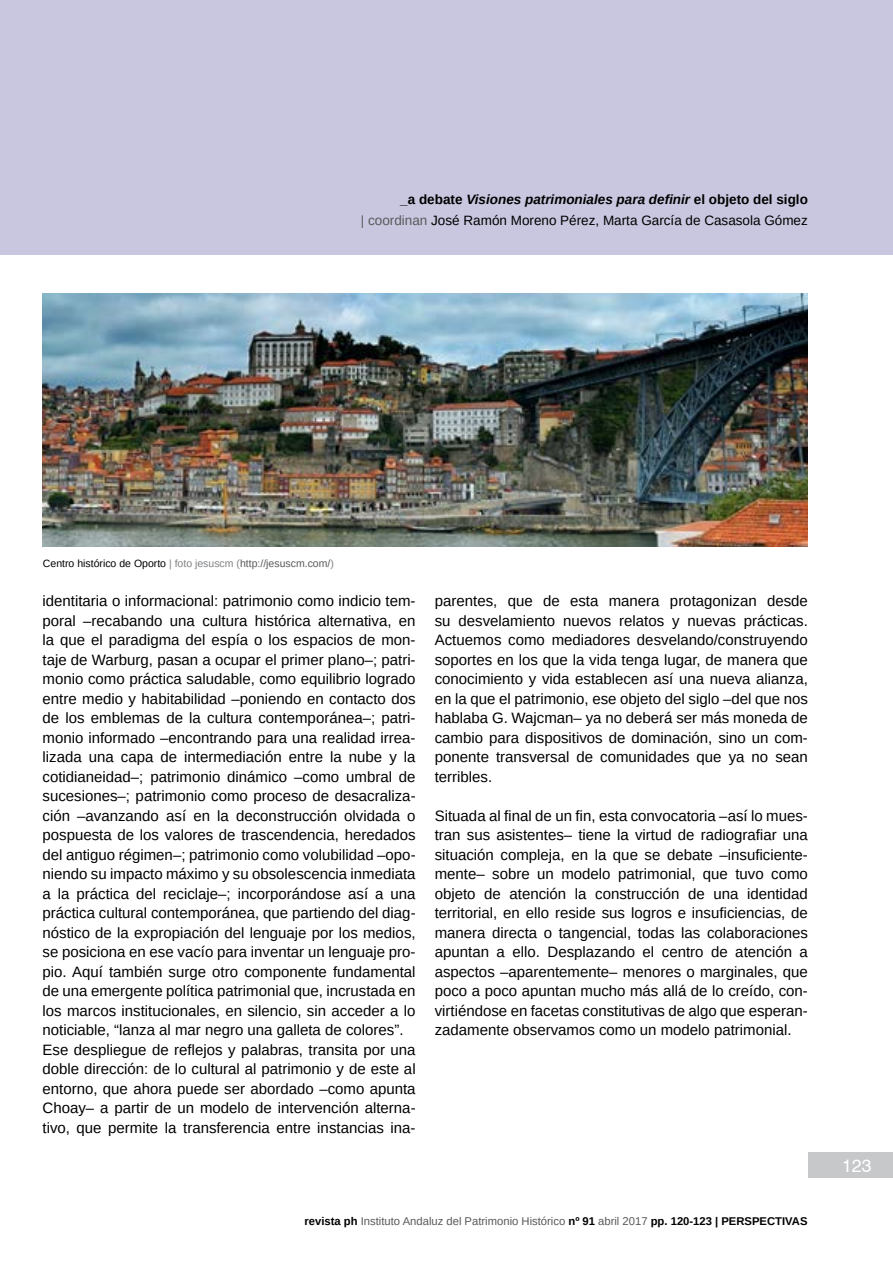
<style>
.page{position:relative;width:893px;height:1263px;background:#fff}
.page>*{position:absolute;margin:0;border:0;box-sizing:border-box;transform-origin:0 0}
.t1{font:18px "Swiss 721 BT";color:#fff}
.t2{font:15px/19.5px "Arimo";color:#000;text-align:justify}
.t3{font:13.5px/21px "Arimo";color:#000;text-align:right}
.t4{font:11.25px "Arimo";color:#58595b}
.t5{font:10.5px "Arimo";color:#000}
.s1{font-weight:700}
.s2{font-weight:700;font-style:italic}
.s3{color:#58595b}
.s4{color:#808285}
.s5{font-weight:700;color:#000}
</style>
<div class="page">
<div style="left:0;top:0;width:893px;height:255px;background:#c8c7df"></div>
<div style="left:808px;top:1152px;width:85px;height:26px;background:#c7c8ca"></div>
<img style="left:43px;top:293px;width:765px;height:254px">
<p class="t3" style="left:361px;top:189px;width:448px"><span class="s1">_a debate</span> <span class="s2">Visiones patrimoniales para definir</span> <span class="s1">el objeto del siglo<br></span><span class="s3">| coordinan</span> José Ramón Moreno Pérez, Marta García de Casasola Gómez</p>
<p class="t5" style="left:43px;top:557px;width:293px">Centro histórico de Oporto <span class="s4">| foto jesuscm (</span><span class="s3">http://jesuscm.com/</span><span class="s4">)</span></p>
<p class="t2" style="left:43px;top:591px;width:375px;text-align:left">identitaria o informacional: patrimonio como indicio tem&shy;poral –recabando una cultura histórica alternativa, en la que el paradigma del espía o los espacios de mon&shy;taje de Warburg, pasan a ocupar el primer plano–; patri&shy;monio como práctica saludable, como equilibrio logrado entre medio y habitabilidad –poniendo en contacto dos de los emblemas de la cultura contemporánea–; patri&shy;monio informado –encontrando para una realidad irrea&shy;lizada una capa de intermediación entre la nube y la cotidianeidad–; patrimonio dinámico –como umbral de sucesiones–; patrimonio como proceso de desacraliza&shy;ción –avanzando así en la deconstrucción olvidada o pospuesta de los valores de trascendencia, heredados del antiguo régimen–; patrimonio como volubilidad –opo&shy;niendo su impacto máximo y su obsolescencia inmediata a la práctica del reciclaje–; incorporándose así a una práctica cultural contemporánea, que partiendo del diag&shy;nóstico de la expropiación del lenguaje por los medios, se posiciona en ese vacío para inventar un lenguaje pro&shy;pio. Aquí también surge otro componente fundamental de una emergente política patrimonial que, incrustada en los marcos institucionales, en silencio, sin acceder a lo noticiable, “lanza al mar negro una galleta de colores”.<br>Ese despliegue de reflejos y palabras, transita por una doble dirección: de lo cultural al patrimonio y de este al entorno, que ahora puede ser abordado –como apunta Choay– a partir de un modelo de intervención alterna&shy;tivo, que permite la transferencia entre instancias ina-</p>
<p class="t2" style="left:435px;top:591px;width:375px">parentes, que de esta manera protagonizan desde su desvelamiento nuevos relatos y nuevas prácticas.<br>Actuemos como mediadores desvelando/construyendo soportes en los que la vida tenga lugar, de manera que conocimiento y vida establecen así una nueva alianza, en la que el patrimonio, ese objeto del siglo –del que nos hablaba G. Wajcman– ya no deberá ser más moneda de cambio para dispositivos de dominación, sino un com&shy;ponente transversal de comunidades que ya no sean terribles.</p>
<p class="t2" style="left:435px;top:806px;width:375px">Situada al final de un fin, esta convocatoria –así lo mues&shy;tran sus asistentes– tiene la virtud de radiografiar una situación compleja, en la que se debate –insuficiente&shy;mente– sobre un modelo patrimonial, que tuvo como objeto de atención la construcción de una identidad territorial, en ello reside sus logros e insuficiencias, de manera directa o tangencial, todas las colaboraciones apuntan a ello. Desplazando el centro de atención a aspectos –aparentemente– menores o marginales, que poco a poco apuntan mucho más allá de lo creído, con&shy;virtiéndose en facetas constitutivas de algo que esperan&shy;zadamente observamos como un modelo patrimonial.</p>
<p class="t4" style="left:305px;top:1213px;width:504px"><span class="s5">revista ph</span> Instituto Andaluz del Patrimonio Histórico <span class="s5">nº 91</span> abril 2017 <span class="s5">pp. 120-123 | PERSPECTIVAS</span></p>
<p class="t1" style="left:842px;top:1154px;width:31px">123</p>
</div>
